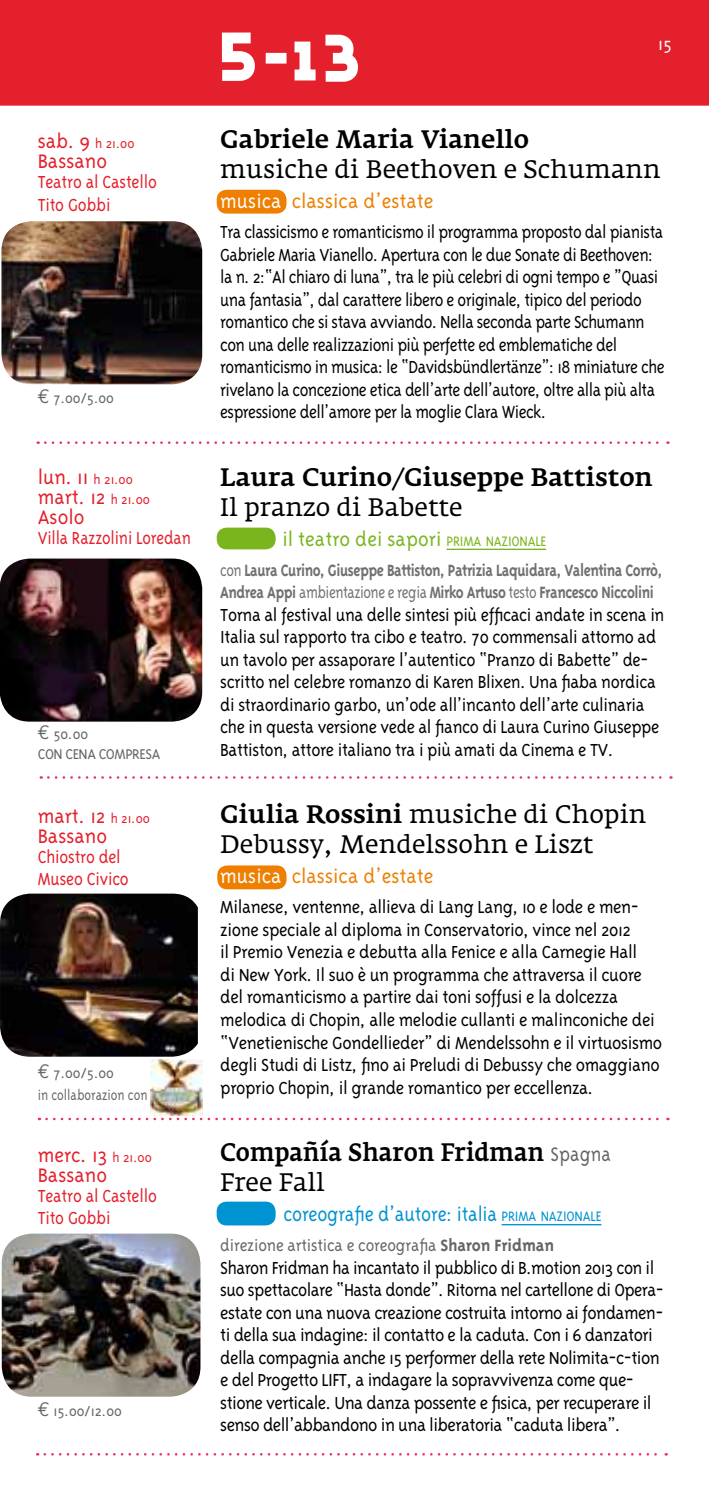
<style>
.page{position:relative;width:709px;height:1489px;background:#fff}
.page>*{position:absolute;margin:0;border:0;box-sizing:border-box;transform-origin:0 0}
.t1{font:25px/30px "Fedra Serif A";color:#000}
.t2{font:500 25px "Fedra Serif A";color:#000}
.t3{font:500 25px/30px "Fedra Serif A";color:#000;scale:.92 1}
.t4{font:300 22.5px/20px "Triplex";color:#e4202c}
.t5{font:300 22.5px "Triplex";letter-spacing:-.01em;color:#0093d1;scale:.94 1}
.t6{font:300 22.5px "Triplex";color:#ee7f00}
.t7{font:300 22.5px "Triplex";color:#7ab51d}
.t8{font:300 20px/22.5px "Triplex";letter-spacing:-.03em;color:#000;scale:.96 1}
.t9{font:300 20px/22.5px "Triplex";letter-spacing:-.03em;color:#000;scale:.92 1}
.t10{font:300 20px/22.5px "Triplex";letter-spacing:-.03em;color:#000}
.t11{font:300 20px/22.5px "Triplex";letter-spacing:-.01em;color:#e4202c;scale:.93 1}
.t12{font:300 20px "Triplex";letter-spacing:-.01em;color:#e4202c;scale:.9 1}
.t13{font:300 20px "Triplex";color:#fff}
.t14{font:700 18.75px/22.5px "Triplex";letter-spacing:-.03em;color:#707172;scale:.85 1}
.t15{font:300 18.75px "Triplex";letter-spacing:-.01em;color:#646567}
.t16{font:300 16.25px/22.5px "Triplex";color:#646567}
.t17{font:300 16.25px/20px "Triplex";color:#646567}
.t18{font:300 15px "Triplex";color:#e4202c}
.s1{font-size:22.5px}
.s2{font-family:"Euro Mono";font-weight:400;font-size:20px}
.s3{font-size:15px}
.s4{font-style:inherit}
.s5{color:#fff}
.s6{color:#000}
.s7{font-size:15.75px}
.s8{font-weight:300}
.s9{font-weight:500}
.s10{font-family:"Triplex";font-weight:300;font-size:22.5px;color:#646567}
.s11{font-weight:400}
.s12{font-weight:700}
</style>
<div class="page">
<img style="left:2px;top:1233px;width:198px;height:163px">
<img style="left:1px;top:221px;width:201px;height:163px">
<img style="left:0;top:558px;width:202px;height:163px">
<img style="left:0;top:893px;width:198px;height:163px">
<div style="left:0;top:0;width:709px;height:106px;background:#e4202c"></div>
<hr style="left:446px;top:548px;width:100px;height:2px;background:#7ab51d">
<hr style="left:501px;top:1223px;width:100px;height:2px;background:#0093d1">
<div style="left:217px;top:190px;width:69px;height:23px;background:#ee7f00;border-radius:10px"></div>
<svg style="left:45px;top:441px;width:623px;height:3px"></svg>
<svg style="left:48px;top:776px;width:623px;height:2px"></svg>
<svg style="left:46px;top:1117px;width:622px;height:3px"></svg>
<div style="left:217px;top:527px;width:58px;height:22px;background:#7ab51d;border-radius:10px"></div>
<div style="left:217px;top:865px;width:69px;height:24px;background:#ee7f00;border-radius:10px"></div>
<div style="left:217px;top:1201px;width:58px;height:24px;background:#0093d1;border-radius:10px"></div>
<svg style="left:45px;top:1453px;width:621px;height:2px"></svg>
<svg style="left:293px;top:40px;width:24px;height:42px"></svg>
<div style="left:266px;top:53px;width:20px;height:11px;background:#fff;border:2px solid #fff"></div>
<svg style="left:221px;top:31px;width:35px;height:51px"></svg>
<svg style="left:324px;top:33px;width:35px;height:50px"></svg>
<img style="left:151px;top:1059px;width:51px;height:56px">
<p class="t18" style="left:38px;top:135px;width:98px"><span class="s1">sab. 9</span> h 21.00</p>
<p class="t4" style="left:38px;top:151px;width:71px">Bassano</p>
<p class="t11" style="left:38px;top:171px;width:130px">Teatro al Castello<br>Tito Gobbi</p>
<p class="t16" style="left:38px;top:387px;width:78px"><span class="s2">E</span> 7.00/5.00</p>
<p class="t4" style="left:38px;top:467px;width:114px">lun. 11 <span class="s3">h 21.00 </span>mart. 12 <span class="s3">h 21.00<br></span>Asolo</p>
<p class="t12" style="left:38px;top:527px;width:172px">Villa Razzolini Loredan</p>
<p class="t17" style="left:38px;top:723px;width:52px"><span class="s2">E</span> <span class="s4">50.00<br></span>CON CENA</p>
<p class="t17" style="left:99px;top:743px;width:9px">COMPRESA</p>
<p class="t4" style="left:38px;top:805px;width:114px">mart. 12 <span class="s3">h 21.00<br></span>Bassano</p>
<p class="t11" style="left:38px;top:845px;width:99px">Chiostro del<br>Museo Civico</p>
<p class="t16" style="left:38px;top:1061px;width:111px"><span class="s2">E</span> 7.00/5.00<br>in collaborazion con</p>
<p class="t4" style="left:38px;top:1144px;width:116px">merc. 13 <span class="s3">h 21.00<br></span>Bassano</p>
<p class="t11" style="left:38px;top:1183px;width:130px">Teatro al Castello<br>Tito Gobbi</p>
<p class="t16" style="left:38px;top:1399px;width:86px"><span class="s2">E</span> 15.00/12.00</p>
<p class="t13" style="left:658px;top:32px;width:15px">15</p>
<p class="t2" style="left:220px;top:125px;width:310px">Gabriele Maria Vianello</p>
<p class="t1" style="left:220px;top:154px;width:442px">musiche di Beethoven e Schumann</p>
<p class="t6" style="left:220px;top:188px;width:215px"><span class="s5">musica</span> classica d’estate</p>
<p class="t9" style="left:220px;top:220px;width:484px">Tra classicismo e romanticismo il programma proposto dal pianista Gabriele Maria Vianello. Apertura con le due Sonate di Beethoven: la n. 2:“Al chiaro di luna”, tra le più celebri di ogni tempo e ”Quasi una fantasia”, dal carattere libero e originale, tipico del periodo romantico che si stava avviando. Nella seconda parte Schumann con una delle realizzazioni più perfette ed emblematiche del romanticismo in musica: le “Davidsbündlertänze”: 18 miniature che rivelano la concezione etica dell’arte dell’autore, oltre alla più alta espressione dell’amore per la moglie Clara Wieck.</p>
<p class="t2" style="left:220px;top:462px;width:434px">Laura Curino/Giuseppe Battiston</p>
<p class="t1" style="left:220px;top:492px;width:244px">Il pranzo di Babette</p>
<p class="t7" style="left:220px;top:526px;width:327px"><span class="s6">teatro</span> il teatro dei sapori <span class="s7">PRIMA NAZIONALE</span></p>
<p class="t14" style="left:220px;top:558px;width:522px"><span class="s8">con</span> Laura Curino, Giuseppe Battiston, Patrizia Laquidara, Valentina Corrò,<br>Andrea Appi <span class="s8">ambientazione e regia</span> Mirko Artuso <span class="s8">testo</span> Francesco Niccolini</p>
<p class="t8" style="left:220px;top:603px;width:464px">Torna al festival una delle sintesi più efficaci andate in scena in Italia sul rapporto tra cibo e teatro. 70 commensali attorno ad un tavolo per assaporare l’autentico “Pranzo di Babette” de&shy;scritto nel celebre romanzo di Karen Blixen. Una fiaba nordica di straordinario garbo, un’ode all’incanto dell’arte culinaria che in questa versione vede al fianco di Laura Curino Giuseppe Battiston, attore italiano tra i più amati da Cinema e TV.</p>
<p class="t1" style="left:220px;top:799px;width:428px"><span class="s9">Giulia Rossini</span> musiche di Chopin<br>Debussy, Mendelssohn e Liszt</p>
<p class="t6" style="left:220px;top:863px;width:215px"><span class="s5">musica</span> classica d’estate</p>
<p class="t10" style="left:220px;top:895px;width:443px">Milanese, ventenne, allieva di Lang Lang, 10 e lode e men&shy;zione speciale al diploma in Conservatorio, vince nel 2012<br>il Premio Venezia e debutta alla Fenice e alla Carnegie Hall<br>di New York. Il suo è un programma che attraversa il cuore del romanticismo a partire dai toni soffusi e la dolcezza melodica di Chopin, alle melodie cullanti e malinconiche dei “Venetienische Gondellieder” di Mendelssohn e il virtuosismo degli Studi di Listz, fino ai Preludi di Debussy che omaggiano proprio Chopin, il grande romantico per eccellenza.</p>
<p class="t3" style="left:220px;top:1137px;width:426px">Compañía Sharon Fridman <span class="s10">Spagna<br></span><span class="s11">Free Fall</span></p>
<p class="t5" style="left:220px;top:1201px;width:407px"><span class="s6">danza</span> coreografie d’autore: italia <span class="s7">PRIMA NAZIONALE</span></p>
<p class="t15" style="left:220px;top:1234px;width:335px">direzione artistica e coreografia <span class="s12">Sharon Fridman</span></p>
<p class="t8" style="left:220px;top:1255px;width:463px">Sharon Fridman ha incantato il pubblico di B.motion 2013 con il suo spettacolare “Hasta donde”. Ritorna nel cartellone di Opera&shy;estate con una nuova creazione costruita intorno ai fondamen&shy;ti della sua indagine: il contatto e la caduta. Con i 6 danzatori della compagnia anche 15 performer della rete Nolimita-c-tion e del Progetto LIFT, a indagare la sopravvivenza come que&shy;stione verticale. Una danza possente e fisica, per recuperare il senso dell’abbandono in una liberatoria “caduta libera”.</p>
</div>
